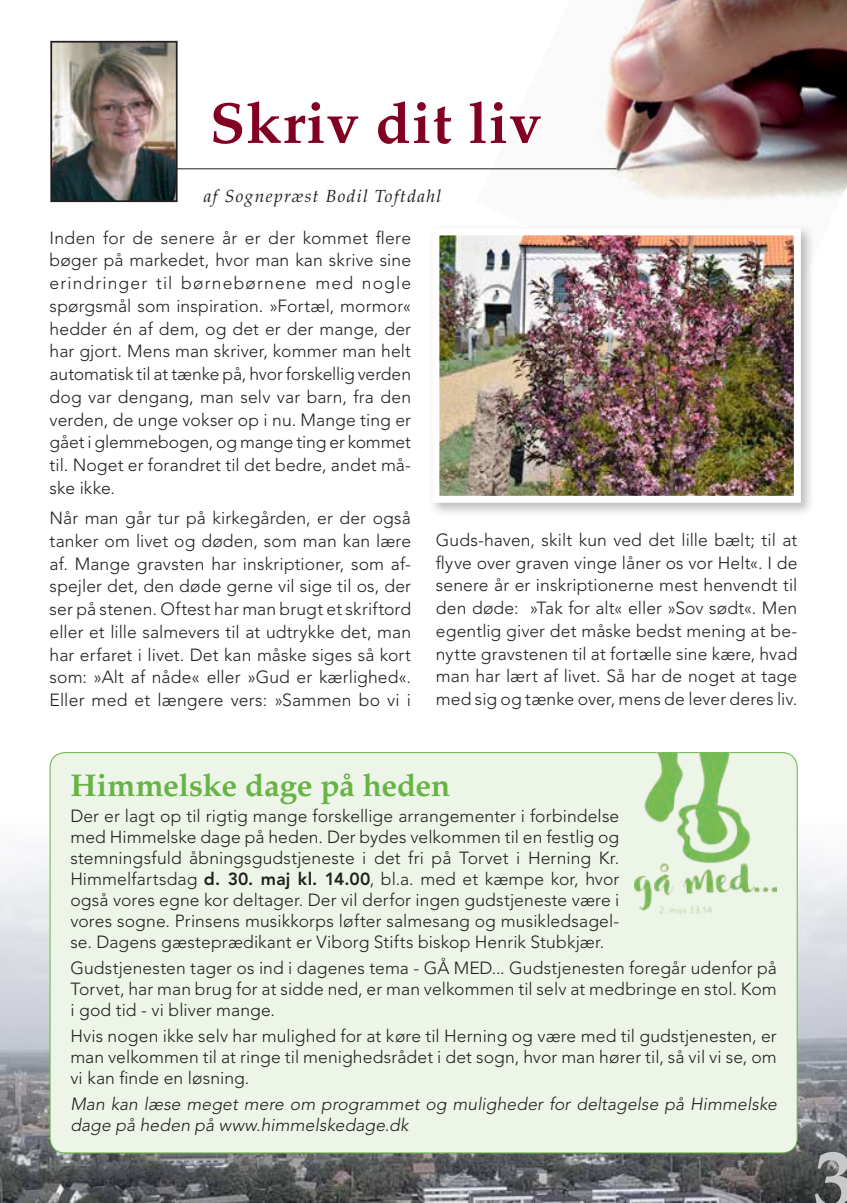
<style>
.page{position:relative;width:847px;height:1203px;background:#fff}
.page>*{position:absolute;margin:0;border:0;box-sizing:border-box;transform-origin:0 0}
.t1{font:700 84px "Palatino LT Std";color:#c7c8ca}
.t2{font:700 57.75px "Palatino LT Std";letter-spacing:.02em;color:#820123}
.t3{font:700 31.5px "Palatino LT Std";letter-spacing:-.01em;color:#66b444}
.t4{font:300 17.5px/22.8px "Avenir LT Std";letter-spacing:.005em;color:#231f20;text-align:justify}
.t5{font:italic 300 17.5px/21px "Avenir LT Std";letter-spacing:.005em;color:#231f20}
.t6{font:italic 17.5px "Palatino LT Std";letter-spacing:.075em;color:#231f20}
.s1{font-weight:800}
</style>
<div class="page">
<img style="left:476px;top:0;width:371px;height:202px">
<img style="left:0;top:816px;width:847px;height:387px">
<hr style="left:72px;top:168px;width:544px;height:1px;background:#231f20">
<svg style="left:476px;top:97px;width:69px;height:51px"></svg>
<img style="left:53px;top:44px;width:122px;height:155px">
<div style="left:50px;top:41px;width:128px;height:161px;border:2px solid #231f20"></div>
<div style="left:50px;top:753px;width:747px;height:400px;background:#edf5e8;border-radius:15px"></div>
<div style="left:428px;top:224px;width:387px;height:293px;background:#231f20;opacity:.3"></div>
<img style="left:440px;top:236px;width:353px;height:259px">
<div style="left:432px;top:228px;width:369px;height:275px;border:7px solid #fff"></div>
<img style="left:634px;top:752px;width:143px;height:162px">
<h2 class="t2" style="left:210px;top:90px;width:333px">Skriv dit liv</h2>
<p class="t6" style="left:204px;top:186px;width:239px">af Sognepræst Bodil Toftdahl</p>
<p class="t4" style="left:50px;top:226px;width:363px">Inden for de senere år er der kommet flere bøger på markedet, hvor man kan skrive sine erindringer til børnebørnene med nogle spørgsmål som inspiration. »Fortæl, mormor« hedder én af dem, og det er der mange, der har gjort. Mens man skriver, kommer man helt automatisk til at tænke på, hvor forskellig verden dog var dengang, man selv var barn, fra den verden, de unge vokser op i nu. Mange ting er gået i glemmebogen, og mange ting er kommet til. Noget er forandret til det bedre, andet må&shy;ske ikke.</p>
<p class="t4" style="left:50px;top:507px;width:363px">Når man går tur på kirkegården, er der også tanker om livet og døden, som man kan lære af. Mange gravsten har inskriptioner, som af&shy;spejler det, den døde gerne vil sige til os, der ser på stenen. Oftest har man brugt et skriftord eller et lille salmevers til at udtrykke det, man har erfaret i livet. Det kan måske siges så kort som: »Alt af nåde« eller »Gud er kærlighed«.<br>Eller med et længere vers: »Sammen bo vi i</p>
<p class="t4" style="left:436px;top:528px;width:363px">Guds-haven, skilt kun ved det lille bælt; til at flyve over graven vinge låner os vor Helt«. I de senere år er inskriptionerne mest henvendt til den døde: »Tak for alt« eller »Sov sødt«. Men egentlig giver det måske bedst mening at be&shy;nytte gravstenen til at fortælle sine kære, hvad man har lært af livet. Så har de noget at tage med sig og tænke over, mens de lever deres liv.</p>
<h3 class="t3" style="left:70px;top:767px;width:382px">Himmelske dage på heden</h3>
<p class="t4" style="left:70px;top:805px;width:550px;line-height:21px">Der er lagt op til rigtig mange forskellige arrangementer i forbindelse med Himmelske dage på heden. Der bydes velkommen til en festlig og stemningsfuld åbningsgudstjeneste i det fri på Torvet i Herning Kr.<br>Himmelfartsdag <span class="s1">d. 30. maj kl. 14.00</span>, bl.a. med et kæmpe kor, hvor også vores egne kor deltager. Der vil derfor ingen gudstjeneste være i vores sogne. Prinsens musikkorps løfter salmesang og musikledsagel&shy;se. Dagens gæsteprædikant er Viborg Stifts biskop Henrik Stubkjær.</p>
<p class="t4" style="left:70px;top:957px;width:708px;line-height:21px">Gudstjenesten tager os ind i dagenes tema - GÅ MED... Gudstjenesten foregår udenfor på Torvet, har man brug for at sidde ned, er man velkommen til selv at medbringe en stol. Kom i god tid - vi bliver mange.</p>
<p class="t4" style="left:70px;top:1025px;width:708px;line-height:21px">Hvis nogen ikke selv har mulighed for at køre til Herning og være med til gudstjenesten, er man velkommen til at ringe til menighedsrådet i det sogn, hvor man hører til, så vil vi se, om vi kan finde en løsning.</p>
<p class="t5" style="left:70px;top:1093px;width:708px">Man kan læse meget mere om programmet og muligheder for deltagelse på Himmelske dage på heden på www.himmelskedage.dk</p>
<h1 class="t1" style="left:813px;top:1130px;width:43px">3</h1>
</div>
